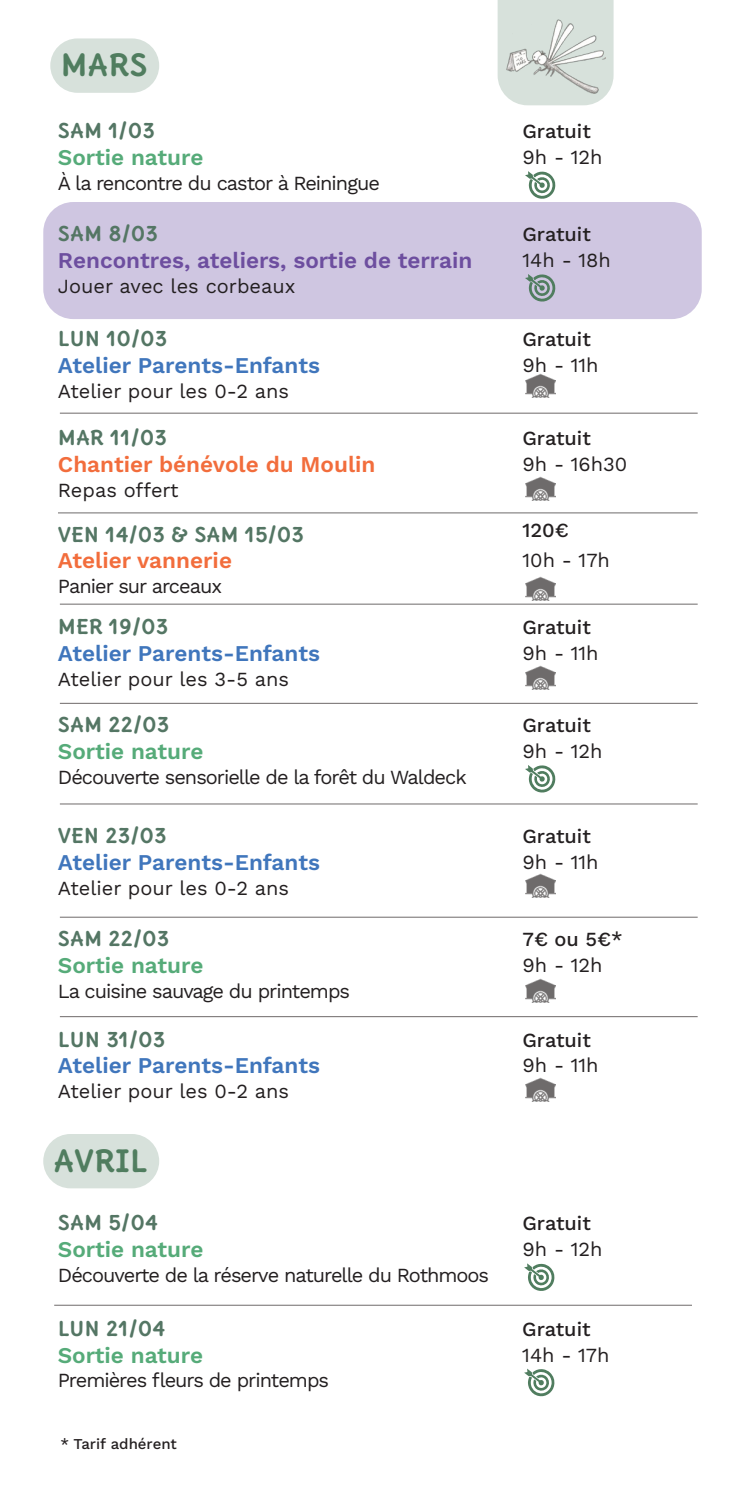
<style>
.page{position:relative;width:745px;height:1489px;background:#fff}
.page>*{position:absolute;margin:0;border:0;box-sizing:border-box;transform-origin:0 0}
.t1{font:700 30px "Delius Unicase";color:#507d5f}
.t2{font:22.5px "Work Sans";color:#4076bc}
.t3{font:22.5px "Work Sans";color:#56ab79}
.t4{font:22.5px "Work Sans";color:#f26d3c}
.t5{font:22.5px "Work Sans";color:#6d4e9f}
.t6{font:20px "Work Sans";letter-spacing:-.01em;color:#231f20}
.t7{font:20px "Work Sans";letter-spacing:-.05em;color:#231f20}
.t8{font:700 20px "Delius Unicase";color:#547664}
.t9{font:15px "Work Sans";color:#231f20}
</style>
<div class="page">
<div style="left:43px;top:202px;width:658px;height:117px;background:#cfc6e1;border-radius:30px"></div>
<svg style="left:497px;top:0;width:116px;height:105px;background:#dae3de"></svg>
<img style="left:505px;top:20px;width:100px;height:73px">
<div style="left:50px;top:38px;width:109px;height:55px;background:#d7e1db;border-radius:27px"></div>
<hr style="left:58px;top:512px;width:639px;height:1px;background:#6e6a6a">
<hr style="left:60px;top:603px;width:637px;height:1px;background:#6e6a6a">
<hr style="left:60px;top:413px;width:637px;height:1px;background:#6e6a6a">
<img style="left:525px;top:476px;width:30px;height:24px">
<img style="left:525px;top:373px;width:30px;height:24px">
<svg style="left:525px;top:274px;width:30px;height:28px"></svg>
<svg style="left:525px;top:171px;width:30px;height:28px"></svg>
<img style="left:525px;top:576px;width:30px;height:24px">
<img style="left:525px;top:665px;width:30px;height:24px">
<svg style="left:525px;top:765px;width:30px;height:28px"></svg>
<hr style="left:60px;top:703px;width:637px;height:1px;background:#6e6a6a">
<img style="left:525px;top:873px;width:30px;height:24px">
<hr style="left:60px;top:803px;width:637px;height:1px;background:#6e6a6a">
<img style="left:525px;top:978px;width:30px;height:24px">
<img style="left:525px;top:1077px;width:30px;height:24px">
<hr style="left:60px;top:916px;width:637px;height:1px;background:#6e6a6a">
<hr style="left:60px;top:1016px;width:637px;height:1px;background:#6e6a6a">
<div style="left:43px;top:1133px;width:116px;height:55px;background:#d7e1db;border-radius:27px"></div>
<svg style="left:524px;top:1263px;width:30px;height:28px"></svg>
<svg style="left:524px;top:1368px;width:30px;height:28px"></svg>
<hr style="left:54px;top:1304px;width:637px;height:1px;background:#6e6a6a">
<p class="t1" style="left:60px;top:45px;width:89px">MARS</p>
<p class="t8" style="left:58px;top:118px;width:98px">SAM 1/03</p>
<p class="t6" style="left:522px;top:116px;width:70px">Gratuit</p>
<p class="t3" style="left:58px;top:140px;width:147px">Sortie nature</p>
<p class="t6" style="left:522px;top:142px;width:81px">9h - 12h</p>
<p class="t7" style="left:58px;top:168px;width:323px">À la rencontre du castor à Reiningue</p>
<p class="t8" style="left:58px;top:221px;width:101px">SAM 8/03</p>
<p class="t6" style="left:522px;top:219px;width:70px">Gratuit</p>
<p class="t5" style="left:58px;top:243px;width:416px">Rencontres, ateliers, sortie de terrain</p>
<p class="t6" style="left:522px;top:245px;width:90px">14h - 18h</p>
<p class="t6" style="left:58px;top:271px;width:239px">Jouer avec les corbeaux</p>
<p class="t8" style="left:58px;top:325px;width:111px">LUN 10/03</p>
<p class="t6" style="left:522px;top:324px;width:70px">Gratuit</p>
<p class="t2" style="left:58px;top:348px;width:263px">Atelier Parents-Enfants</p>
<p class="t6" style="left:522px;top:350px;width:78px">9h - 11h</p>
<p class="t6" style="left:58px;top:375px;width:232px">Atelier pour les 0-2 ans</p>
<p class="t8" style="left:58px;top:425px;width:110px">MAR 11/03</p>
<p class="t6" style="left:522px;top:423px;width:70px">Gratuit</p>
<p class="t4" style="left:58px;top:447px;width:319px">Chantier bénévole du Moulin</p>
<p class="t6" style="left:522px;top:449px;width:106px">9h - 16h30</p>
<p class="t6" style="left:58px;top:475px;width:122px">Repas offert</p>
<p class="t8" style="left:58px;top:521px;width:247px">VEN 14/03 &amp; SAM 15/03</p>
<p class="t6" style="left:522px;top:514px;width:48px">120€</p>
<p class="t4" style="left:58px;top:543px;width:175px">Atelier vannerie</p>
<p class="t6" style="left:522px;top:545px;width:89px">10h - 17h</p>
<p class="t7" style="left:58px;top:571px;width:165px">Panier sur arceaux</p>
<p class="t8" style="left:58px;top:613px;width:112px">MER 19/03</p>
<p class="t6" style="left:522px;top:612px;width:70px">Gratuit</p>
<p class="t2" style="left:58px;top:636px;width:263px">Atelier Parents-Enfants</p>
<p class="t6" style="left:522px;top:638px;width:78px">9h - 11h</p>
<p class="t6" style="left:58px;top:663px;width:232px">Atelier pour les 3-5 ans</p>
<p class="t8" style="left:58px;top:711px;width:113px">SAM 22/03</p>
<p class="t6" style="left:522px;top:710px;width:70px">Gratuit</p>
<p class="t3" style="left:58px;top:734px;width:147px">Sortie nature</p>
<p class="t6" style="left:522px;top:735px;width:81px">9h - 12h</p>
<p class="t7" style="left:58px;top:761px;width:410px">Découverte sensorielle de la forêt du Waldeck</p>
<p class="t8" style="left:58px;top:822px;width:110px">VEN 23/03</p>
<p class="t6" style="left:522px;top:820px;width:70px">Gratuit</p>
<p class="t2" style="left:58px;top:845px;width:263px">Atelier Parents-Enfants</p>
<p class="t6" style="left:522px;top:846px;width:78px">9h - 11h</p>
<p class="t6" style="left:58px;top:872px;width:232px">Atelier pour les 0-2 ans</p>
<p class="t8" style="left:58px;top:925px;width:113px">SAM 22/03</p>
<p class="t6" style="left:522px;top:923px;width:102px">7€ ou 5€*</p>
<p class="t3" style="left:58px;top:947px;width:147px">Sortie nature</p>
<p class="t6" style="left:522px;top:949px;width:81px">9h - 12h</p>
<p class="t7" style="left:58px;top:975px;width:293px">La cuisine sauvage du printemps</p>
<p class="t8" style="left:58px;top:1025px;width:109px">LUN 31/03</p>
<p class="t6" style="left:522px;top:1024px;width:70px">Gratuit</p>
<p class="t2" style="left:58px;top:1048px;width:263px">Atelier Parents-Enfants</p>
<p class="t6" style="left:522px;top:1050px;width:78px">9h - 11h</p>
<p class="t6" style="left:58px;top:1076px;width:232px">Atelier pour les 0-2 ans</p>
<p class="t1" style="left:53px;top:1140px;width:96px">AVRIL</p>
<p class="t8" style="left:58px;top:1209px;width:101px">SAM 5/04</p>
<p class="t6" style="left:522px;top:1208px;width:70px">Gratuit</p>
<p class="t3" style="left:58px;top:1232px;width:147px">Sortie nature</p>
<p class="t6" style="left:522px;top:1234px;width:81px">9h - 12h</p>
<p class="t7" style="left:58px;top:1259px;width:432px">Découverte de la réserve naturelle du Rothmoos</p>
<p class="t8" style="left:58px;top:1314px;width:109px">LUN 21/04</p>
<p class="t6" style="left:522px;top:1313px;width:70px">Gratuit</p>
<p class="t3" style="left:58px;top:1337px;width:147px">Sortie nature</p>
<p class="t6" style="left:522px;top:1339px;width:89px">14h - 17h</p>
<p class="t7" style="left:58px;top:1365px;width:273px">Premières fleurs de printemps</p>
<p class="t9" style="left:60px;top:1432px;width:118px">* Tarif adhérent</p>
</div>
